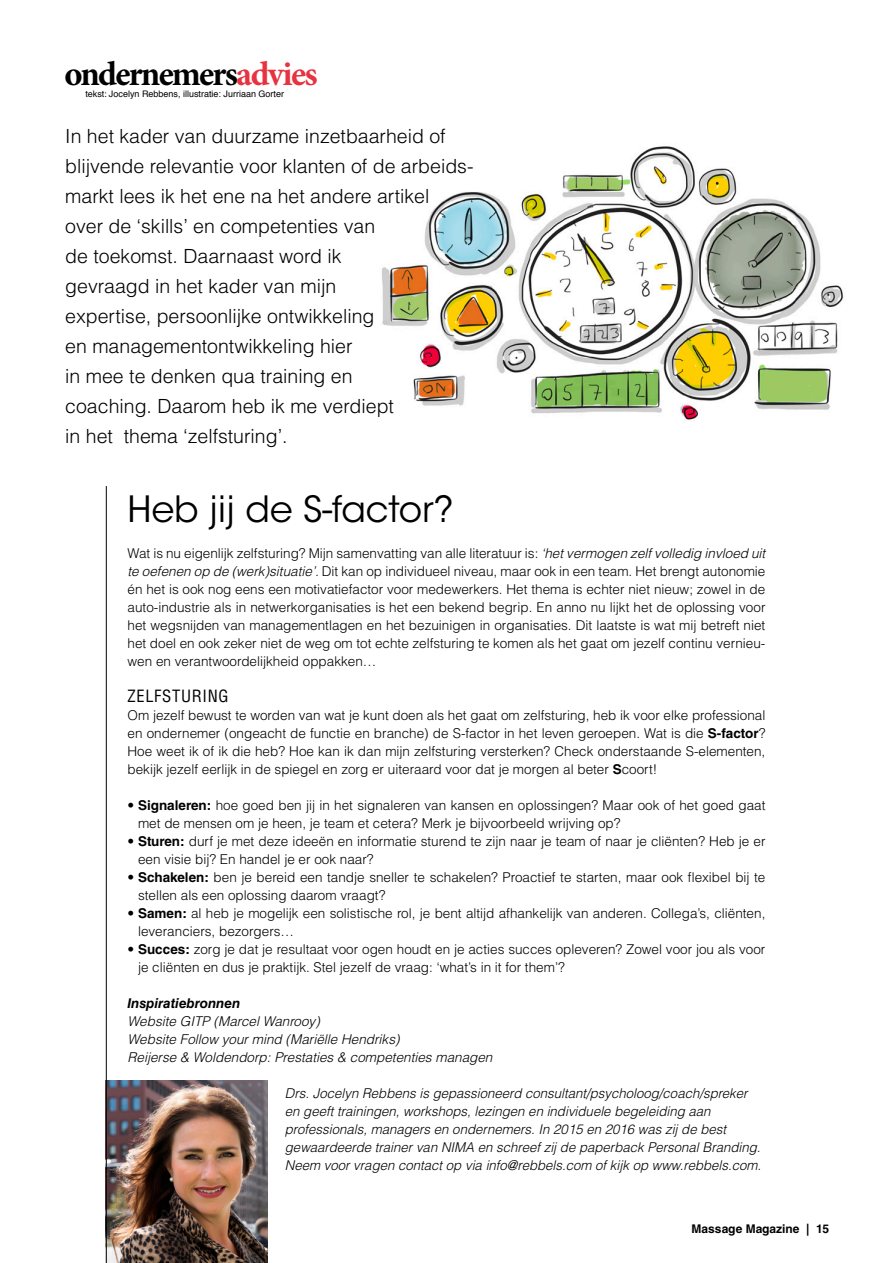
<style>
.page{position:relative;width:893px;height:1263px;background:#fff}
.page>*{position:absolute;margin:0;border:0;box-sizing:border-box;transform-origin:0 0}
.t1{font:36px "ITC Avant Garde Std";color:#000}
.t2{font:700 34.5px "Minion Pro";letter-spacing:-.05em;color:#000}
.t3{font:300 19.5px/30px "Helvetica LT Std";color:#000}
.t4{font:condensed 16.5px "Helvetica LT Std";letter-spacing:.04em;color:#000}
.t5{font:300 13.5px/18px "Helvetica LT Std";color:#000}
.t6{font:italic 300 13.5px/18px "Helvetica LT Std";color:#000}
.t7{font:italic 700 13.5px "Helvetica LT Std";color:#000}
.t8{font:700 12px "Helvetica LT Std";color:#000}
.t9{font:9px "Helvetica";color:#000}
.s1{color:#e7333f}
.s2{font-family:"Helvetica LT Std"}
.s3{font-style:italic}
.s4{font-weight:700}
</style>
<div class="page">
<img style="left:382px;top:146px;width:462px;height:276px">
<img style="left:107px;top:1080px;width:161px;height:183px">
<hr style="left:106px;top:486px;width:1px;height:777px;background:#000">
<h2 class="t2" style="left:64px;top:50px;width:255px">ondernemers<span class="s1">advies</span></h2>
<p class="t9" style="left:86px;top:87px;width:200px"><span class="s2">tekst:</span> Jocelyn Rebbens, illustratie: Jurriaan Gorter</p>
<p class="t3" style="left:65px;top:121px;width:410px">In het kader van duurzame inzetbaarheid of blijvende relevantie voor klanten of de arbeids&shy;markt lees ik het ene na het andere artikel<br>over de ‘skills’ en competenties van<br>de toekomst. Daarnaast word ik<br>gevraagd in het kader van mijn<br>expertise, persoonlijke ontwikkeling<br>en managementontwikkeling hier<br>in mee te denken qua training en<br>coaching. Daarom heb ik me verdiept<br>in het thema ‘zelfsturing’.</p>
<h1 class="t1" style="left:128px;top:487px;width:328px">Heb jij de S-factor?</h1>
<p class="t5" style="left:128px;top:544px;width:639px;text-align:justify">Wat is nu eigenlijk zelfsturing? Mijn samenvatting van alle literatuur is: <span class="s3">‘het vermogen zelf volledig invloed uit te oefenen op de (werk)situatie’.</span> Dit kan op individueel niveau, maar ook in een team. Het brengt autonomie én het is ook nog eens een motivatiefactor voor medewerkers. Het thema is echter niet nieuw; zowel in de auto-industrie als in netwerkorganisaties is het een bekend begrip. En anno nu lijkt het de oplossing voor het wegsnijden van managementlagen en het bezuinigen in organisaties. Dit laatste is wat mij betreft niet het doel en ook zeker niet de weg om tot echte zelfsturing te komen als het gaat om jezelf continu vernieu&shy;wen en verantwoordelijkheid oppakken…</p>
<p class="t4" style="left:128px;top:686px;width:103px">ZELFSTURING</p>
<p class="t5" style="left:128px;top:706px;width:639px;text-align:justify">Om jezelf bewust te worden van wat je kunt doen als het gaat om zelfsturing, heb ik voor elke professional en ondernemer (ongeacht de functie en branche) de S-factor in het leven geroepen. Wat is die <span class="s4">S-factor</span>?<br>Hoe weet ik of ik die heb? Hoe kan ik dan mijn zelfsturing versterken? Check onderstaande S-elementen, bekijk jezelf eerlijk in de spiegel en zorg er uiteraard voor dat je morgen al beter <span class="s4">S</span>coort!</p>
<p class="t5" style="left:138px;top:796px;width:629px;text-indent:-11px">• <span class="s4">Signaleren:</span> hoe goed ben jij in het signaleren van kansen en oplossingen? Maar ook of het goed gaat met de mensen om je heen, je team et cetera? Merk je bijvoorbeeld wrijving op?</p>
<p class="t5" style="left:138px;top:832px;width:629px;text-indent:-11px">• <span class="s4">Sturen:</span> durf je met deze ideeën en informatie sturend te zijn naar je team of naar je cliënten? Heb je er een visie bij? En handel je er ook naar?</p>
<p class="t5" style="left:138px;top:868px;width:629px;text-indent:-11px">• <span class="s4">Schakelen:</span> ben je bereid een tandje sneller te schakelen? Proactief te starten, maar ook flexibel bij te stellen als een oplossing daarom vraagt?</p>
<p class="t5" style="left:138px;top:904px;width:629px;text-indent:-11px">• <span class="s4">Samen:</span> al heb je mogelijk een solistische rol, je bent altijd afhankelijk van anderen. Collega’s, cliënten, leveranciers, bezorgers…</p>
<p class="t5" style="left:138px;top:940px;width:629px;text-indent:-11px">• <span class="s4">Succes:</span> zorg je dat je resultaat voor ogen houdt en je acties succes opleveren? Zowel voor jou als voor je cliënten en dus je praktijk. Stel jezelf de vraag: ‘what’s in it for them’?</p>
<p class="t7" style="left:128px;top:995px;width:114px">Inspiratiebronnen</p>
<p class="t6" style="left:128px;top:1012px;width:366px">Website GITP (Marcel Wanrooy)<br>Website Follow your mind (Mariëlle Hendriks)<br>Reijerse &amp; Woldendorp: Prestaties &amp; competenties managen</p>
<p class="t6" style="left:285px;top:1084px;width:478px">Drs. Jocelyn Rebbens is gepassioneerd consultant/psycholoog/coach/spreker en geeft trainingen, workshops, lezingen en individuele begeleiding aan professionals, managers en ondernemers. In 2015 en 2016 was zij de best gewaardeerde trainer van NIMA en schreef zij de paperback Personal Branding.<br>Neem voor vragen contact op via info@rebbels.com of kijk op www.rebbels.com.</p>
<p class="t8" style="left:692px;top:1221px;width:139px">Massage Magazine | 15</p>
</div>
